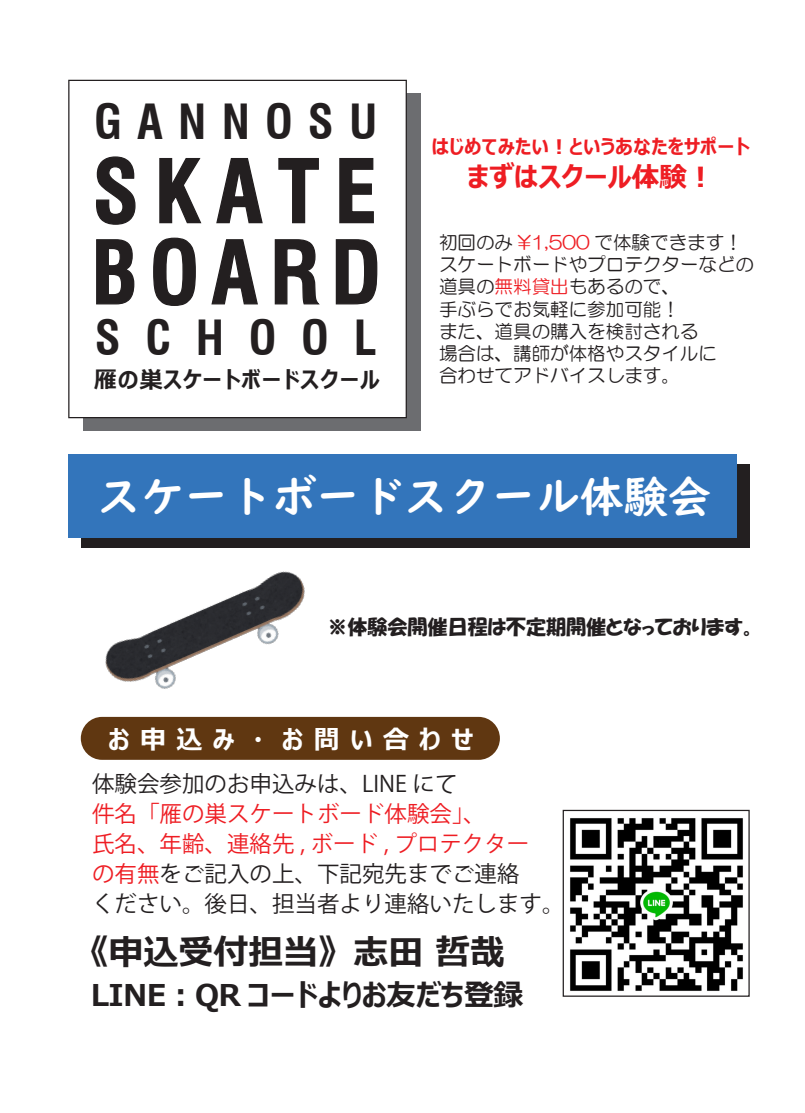
<style>
.page{position:relative;width:805px;height:1113px;background:#fff}
.page>*{position:absolute;margin:0;border:0;box-sizing:border-box;transform-origin:0 0}
.t1{font:700 condensed 85.12px/81.1px "Swiss 721 BT";letter-spacing:.16em;color:#231f20}
.t2{font:700 condensed 47.25px "Swiss 721 BT";letter-spacing:.32em;color:#231f20}
.t3{font:43.88px "UD Digi Kyokasho NP B";color:#fff}
.t4{font:700 35px "Meiryo UI";color:#231f20}
.t5{font:700 30px "Meiryo UI";letter-spacing:-.02em;color:#231f20}
.t6{font:700 27.75px "Meiryo UI";color:#ee1d23}
.t7{font:700 25.88px "Meiryo UI";letter-spacing:.4em;color:#fff}
.t8{font:700 22.75px "Meiryo UI";letter-spacing:.04em;color:#231f20}
.t9{font:22.5px/30px "Koz Go Pro";color:#ee1d23}
.t10{font:22.5px "Koz Go Pro";color:#231f20}
.t11{font:20px "HGP Soei Kakupoptai";color:#231f20}
.t12{font:700 20px "Meiryo UI";color:#ee1d23}
.t13{font:18.5px/22.2px "HG Maru Gothic MPRO";color:#231f20}
.s1{color:#ee1d23}
.s2{color:#231f20}
</style>
<div class="page">
<div style="left:81px;top:464px;width:668px;height:84px;background:#231f20"></div>
<img style="left:83px;top:571px;width:253px;height:157px">
<div style="left:81px;top:717px;width:419px;height:43px;background:#603711;border-radius:21px"></div>
<img style="left:570px;top:818px;width:173px;height:173px">
<div style="left:562px;top:810px;width:187px;height:186px;border:1px solid #231f20"></div>
<div style="left:83px;top:93px;width:337px;height:337px;background:#6c6d70"></div>
<div style="left:68px;top:80px;width:339px;height:338px;background:#fff;border:1px solid #231f20"></div>
<svg style="left:96px;top:156px;width:40px;height:69px"></svg>
<svg style="left:159px;top:158px;width:43px;height:66px"></svg>
<svg style="left:216px;top:158px;width:47px;height:66px"></svg>
<svg style="left:278px;top:158px;width:41px;height:66px"></svg>
<svg style="left:339px;top:158px;width:35px;height:66px"></svg>
<svg style="left:96px;top:239px;width:39px;height:66px"></svg>
<svg style="left:153px;top:237px;width:43px;height:69px"></svg>
<svg style="left:211px;top:239px;width:47px;height:66px"></svg>
<svg style="left:274px;top:239px;width:46px;height:66px"></svg>
<svg style="left:335px;top:239px;width:43px;height:66px"></svg>
<div style="left:68px;top:454px;width:668px;height:84px;background:#3375bb"></div>
<h2 class="t2" style="left:94px;top:94px;width:284px">GANNOSU</h2>
<h1 class="t1" style="left:91px;top:151px;width:291px">SKATE<br>BOARD</h1>
<h2 class="t2" style="left:95px;top:309px;width:283px">SCHOOL</h2>
<p class="t8" style="left:94px;top:363px;width:287px">雁の巣スケートボードスクール</p>
<p class="t12" style="left:431px;top:133px;width:319px">はじめてみたい︕というあなたをサポート</p>
<h3 class="t6" style="left:466px;top:157px;width:249px">まずはスクール体験︕</h3>
<p class="t13" style="left:439px;top:231px;width:316px">初回のみ <span class="s1">\1,500</span> で体験できます！スケートボードやプロテクターなどの道具の<span class="s1">無料貸出</span>もあるので、<br>手ぶらでお気軽に参加可能！<br>また、道具の購入を検討される<br>場合は、講師が体格やスタイルに<br>合わせてアドバイスします。</p>
<h3 class="t3" style="left:97px;top:471px;width:615px">スケートボードスクール体験会</h3>
<p class="t11" style="left:327px;top:617px;width:430px">※体験会開催日程は不定期開催となっております。</p>
<h3 class="t7" style="left:108px;top:721px;width:367px">お申込み ・ お問い合わせ</h3>
<p class="t10" style="left:92px;top:769px;width:367px">体験会参加のお申込みは、LINE にて</p>
<p class="t9" style="left:92px;top:799px;width:474px">件名「雁の巣スケートボード体験会」、<br>氏名、年齢、連絡先 , ボード , プロテクター<br>の有無<span class="s2">をご記入の上、下記宛先までご連絡<br>ください。後日、担当者より連絡いたします。</span></p>
<h3 class="t4" style="left:91px;top:927px;width:415px">《申込受付担当》志田 哲哉</h3>
<h3 class="t5" style="left:91px;top:974px;width:434px">LINE︓QR コードよりお友だち登録</h3>
</div>
